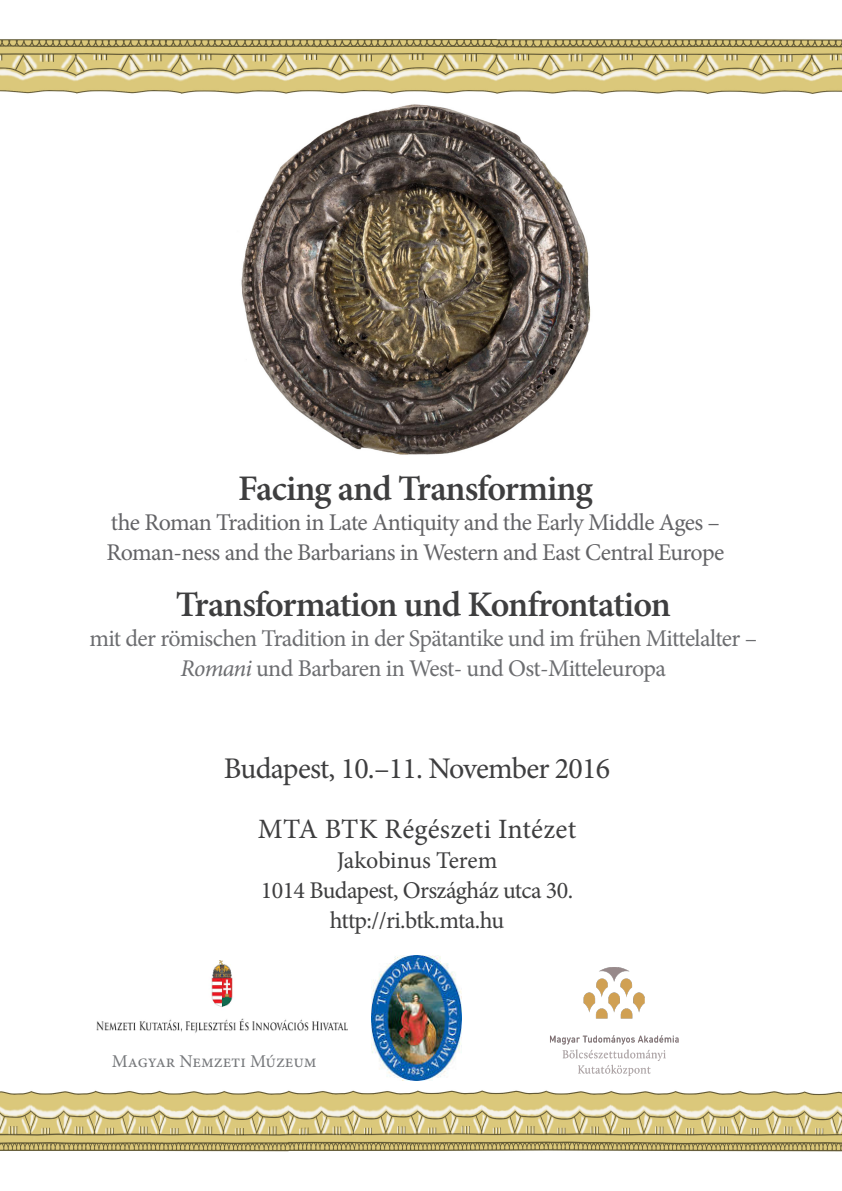
<style>
.page{position:relative;width:842px;height:1191px;background:#fff}
.page>*{position:absolute;margin:0;border:0;box-sizing:border-box;transform-origin:0 0}
.t1{font:600 36px "Minion Pro";letter-spacing:-.03em;color:#3e3e3f}
.t2{font:30px "Minion Pro";letter-spacing:-.025em;color:#3e3e3f}
.t3{font:28px "Minion Pro";letter-spacing:.01em;color:#3e3e3f}
.t4{font:24px/30px "Minion Pro";letter-spacing:-.03em;color:#636366}
.t5{font:24px/30px "Minion Pro";letter-spacing:-.03em;color:#6c6d70;text-align:center}
.t6{font:24px/30px "Minion Pro";letter-spacing:-.025em;color:#3e3e3f;text-align:center}
.t7{font:18px "Minion Pro";color:#76787b}
.s1{font-style:italic}
</style>
<div class="page">
<img style="left:0;top:39px;width:842px;height:55px">
<img style="left:0;top:1080px;width:842px;height:72px">
<img style="left:372px;top:955px;width:90px;height:125px">
<img style="left:536px;top:967px;width:159px;height:144px">
<img style="left:241px;top:104px;width:350px;height:351px">
<img style="left:97px;top:960px;width:251px;height:73px">
<h1 class="t1" style="left:238px;top:464px;width:356px">Facing and Transforming</h1>
<p class="t4" style="left:107px;top:508px;width:619px">the Roman Tradition in Late Antiquity and the Early Middle Ages –<br>Roman-ness and the Barbarians in Western and East Central Europe</p>
<h1 class="t1" style="left:176px;top:579px;width:497px">Transformation und Konfrontation</h1>
<p class="t5" style="left:89px;top:623px;width:669px">mit der römischen Tradition in der Spätantike und im frühen Mittelalter –<br><span class="s1">Romani</span> und Barbaren in West- und Ost-Mitteleuropa</p>
<p class="t2" style="left:224px;top:748px;width:388px">Budapest, 10.–11. November 2016</p>
<p class="t3" style="left:258px;top:810px;width:320px">MTA BTK Régészeti Intézet</p>
<p class="t6" style="left:261px;top:845px;width:314px">Jakobinus Terem<br>1014 Budapest, Országház utca 30. http://ri.btk.mta.hu</p>
<p class="t7" style="left:112px;top:1049px;width:206px">Magyar Nemzeti Múzeum</p>
</div>
